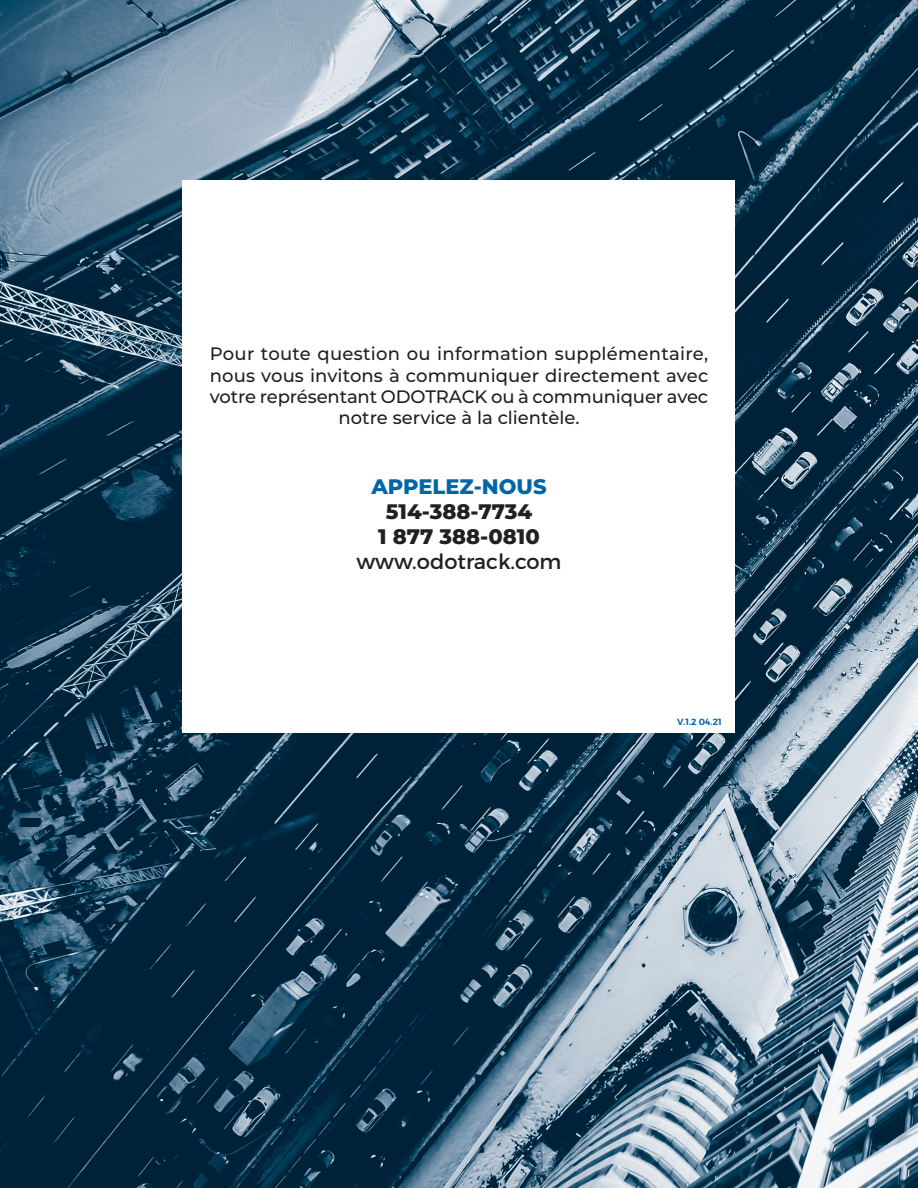
<style>
.page{position:relative;width:918px;height:1188px;background:#fff}
.page>*{position:absolute;margin:0;border:0;box-sizing:border-box;transform-origin:0 0}
.t1{font:800 21px/25.2px "Montserrat";color:#231f20;text-align:center}
.t2{font:21px "Montserrat";color:#231f20}
.t3{font:800 21px "Montserrat";color:#0166a5}
.t4{font:500 18px/21px "Montserrat";letter-spacing:.005em;color:#231f20;text-align:center}
.t5{font:600 9px "Montserrat";color:#0166a5}
</style>
<div class="page">
<img style="left:0;top:0;width:918px;height:1188px">
<div style="left:183px;top:180px;width:552px;height:552px;background:#fff"></div>
<p class="t4" style="left:210px;top:343px;width:500px">Pour toute question ou information supplémentaire, nous vous invitons à communiquer directement avec votre représentant ODOTRACK ou à communiquer avec notre service à la clientèle.</p>
<p class="t3" style="left:371px;top:471px;width:177px">APPELEZ-NOUS</p>
<p class="t1" style="left:378px;top:498px;width:163px">514-388-7734<br>1 877 388-0810</p>
<p class="t2" style="left:357px;top:549px;width:206px">www.odotrack.com</p>
<p class="t5" style="left:677px;top:716px;width:46px">V.1.2 04.21</p>
</div>
